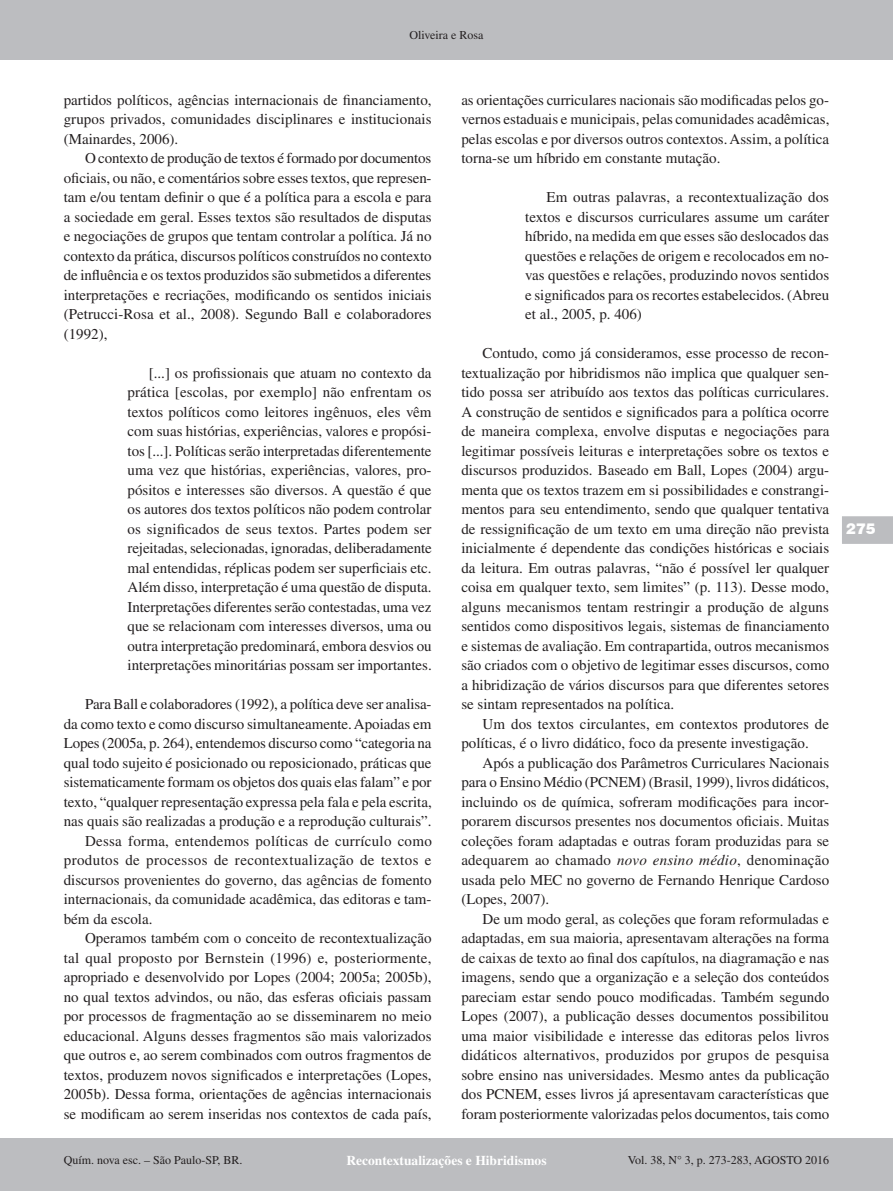
<style>
.page{position:relative;width:893px;height:1191px;background:#fff}
.page>*{position:absolute;margin:0;border:0;box-sizing:border-box;transform-origin:0 0}
.Citação{font:15px/19.5px "Times";color:#231f20;text-align:justify}
.t1{font:900 15px "Swiss 721 BT";color:#fff}
.t2{font:700 13.5px "Times";color:#fff}
.t3{font:12px "Times";color:#231f20}
.s1{font-style:italic}
</style>
<div class="page">
<div style="left:0;top:0;width:893px;height:60px;background:#bcbdc0"></div>
<div style="left:0;top:1138px;width:893px;height:53px;background:#bcbdc0"></div>
<svg style="left:842px;top:516px;width:51px;height:28px"></svg>
<p class="t3" style="left:409px;top:28px;width:76px">Oliveira e Rosa</p>
<p class="Citação" style="left:64px;top:90px;width:369px">partidos políticos, agências internacionais de financiamento, grupos privados, comunidades disciplinares e institucionais (Mainardes, 2006).</p>
<p class="Citação" style="left:64px;top:148px;width:369px;text-indent:21px">O contexto de produção de textos é formado por documentos oficiais, ou não, e comentários sobre esses textos, que represen&shy;tam e/ou tentam definir o que é a política para a escola e para a sociedade em geral. Esses textos são resultados de disputas e negociações de grupos que tentam controlar a política. Já no contexto da prática, discursos políticos construídos no contexto de influência e os textos produzidos são submetidos a diferentes interpretações e recriações, modificando os sentidos iniciais (Petrucci-Rosa et al., 2008). Segundo Ball e colaboradores (1992),</p>
<p class="Citação" style="left:128px;top:363px;width:306px;text-indent:21px">[...] os profissionais que atuam no contexto da prática [escolas, por exemplo] não enfrentam os textos políticos como leitores ingênuos, eles vêm com suas histórias, experiências, valores e propósi&shy;tos [...]. Políticas serão interpretadas diferentemente uma vez que histórias, experiências, valores, pro&shy;pósitos e interesses são diversos. A questão é que os autores dos textos políticos não podem controlar os significados de seus textos. Partes podem ser rejeitadas, selecionadas, ignoradas, deliberadamente mal entendidas, réplicas podem ser superficiais etc.<br>Além disso, interpretação é uma questão de disputa.<br>Interpretações diferentes serão contestadas, uma vez que se relacionam com interesses diversos, uma ou outra interpretação predominará, embora desvios ou interpretações minoritárias possam ser importantes.</p>
<p class="Citação" style="left:64px;top:694px;width:369px;text-indent:21px">Para Ball e colaboradores (1992), a política deve ser analisa&shy;da como texto e como discurso simultaneamente. Apoiadas em Lopes (2005a, p. 264), entendemos discurso como “categoria na qual todo sujeito é posicionado ou reposicionado, práticas que sistematicamente formam os objetos dos quais elas falam” e por texto, “qualquer representação expressa pela fala e pela escrita, nas quais são realizadas a produção e a reprodução culturais”.</p>
<p class="Citação" style="left:64px;top:831px;width:370px;text-indent:21px">Dessa forma, entendemos políticas de currículo como produtos de processos de recontextualização de textos e discursos provenientes do governo, das agências de fomento internacionais, da comunidade acadêmica, das editoras e tam&shy;bém da escola.</p>
<p class="Citação" style="left:64px;top:928px;width:369px;text-indent:21px">Operamos também com o conceito de recontextualização tal qual proposto por Bernstein (1996) e, posteriormente, apropriado e desenvolvido por Lopes (2004; 2005a; 2005b), no qual textos advindos, ou não, das esferas oficiais passam por processos de fragmentação ao se disseminarem no meio educacional. Alguns desses fragmentos são mais valorizados que outros e, ao serem combinados com outros fragmentos de textos, produzem novos significados e interpretações (Lopes, 2005b). Dessa forma, orientações de agências internacionais se modificam ao serem inseridas nos contextos de cada país,</p>
<p class="Citação" style="left:461px;top:90px;width:370px">as orientações curriculares nacionais são modificadas pelos go&shy;vernos estaduais e municipais, pelas comunidades acadêmicas, pelas escolas e por diversos outros contextos. Assim, a política torna-se um híbrido em constante mutação.</p>
<p class="Citação" style="left:525px;top:187px;width:306px;text-indent:21px">Em outras palavras, a recontextualização dos textos e discursos curriculares assume um caráter híbrido, na medida em que esses são deslocados das questões e relações de origem e recolocados em no&shy;vas questões e relações, produzindo novos sentidos e significados para os recortes estabelecidos. (Abreu et al., 2005, p. 406)</p>
<p class="Citação" style="left:461px;top:343px;width:370px;text-indent:21px">Contudo, como já consideramos, esse processo de recon&shy;textualização por hibridismos não implica que qualquer sen&shy;tido possa ser atribuído aos textos das políticas curriculares.<br>A construção de sentidos e significados para a política ocorre de maneira complexa, envolve disputas e negociações para legitimar possíveis leituras e interpretações sobre os textos e discursos produzidos. Baseado em Ball, Lopes (2004) argu&shy;menta que os textos trazem em si possibilidades e constrangi&shy;mentos para seu entendimento, sendo que qualquer tentativa de ressignificação de um texto em uma direção não prevista inicialmente é dependente das condições históricas e sociais da leitura. Em outras palavras, “não é possível ler qualquer coisa em qualquer texto, sem limites” (p. 113). Desse modo, alguns mecanismos tentam restringir a produção de alguns sentidos como dispositivos legais, sistemas de financiamento e sistemas de avaliação. Em contrapartida, outros mecanismos são criados com o objetivo de legitimar esses discursos, como a hibridização de vários discursos para que diferentes setores se sintam representados na política.</p>
<p class="Citação" style="left:461px;top:714px;width:369px;text-indent:21px">Um dos textos circulantes, em contextos produtores de políticas, é o livro didático, foco da presente investigação.</p>
<p class="Citação" style="left:461px;top:753px;width:369px;text-indent:21px">Após a publicação dos Parâmetros Curriculares Nacionais para o Ensino Médio (PCNEM) (Brasil, 1999), livros didáticos, incluindo os de química, sofreram modificações para incor&shy;porarem discursos presentes nos documentos oficiais. Muitas coleções foram adaptadas e outras foram produzidas para se adequarem ao chamado <span class="s1">novo ensino médio</span>, denominação usada pelo MEC no governo de Fernando Henrique Cardoso (Lopes, 2007).</p>
<p class="Citação" style="left:461px;top:909px;width:370px;text-indent:21px">De um modo geral, as coleções que foram reformuladas e adaptadas, em sua maioria, apresentavam alterações na forma de caixas de texto ao final dos capítulos, na diagramação e nas imagens, sendo que a organização e a seleção dos conteúdos pareciam estar sendo pouco modificadas. Também segundo Lopes (2007), a publicação desses documentos possibilitou uma maior visibilidade e interesse das editoras pelos livros didáticos alternativos, produzidos por grupos de pesquisa sobre ensino nas universidades. Mesmo antes da publicação dos PCNEM, esses livros já apresentavam características que foram posteriormente valorizadas pelos documentos, tais como</p>
<p class="t3" style="left:64px;top:1153px;width:180px">Quím. nova esc. – São Paulo-SP, BR.</p>
<p class="t2" style="left:346px;top:1152px;width:202px">Recontextualizações e Hibridismos</p>
<p class="t3" style="left:628px;top:1153px;width:203px">Vol. 38, N° 3, p. 273-283, AGOSTO 2016</p>
<p class="t1" style="left:846px;top:519px;width:31px">275</p>
</div>
